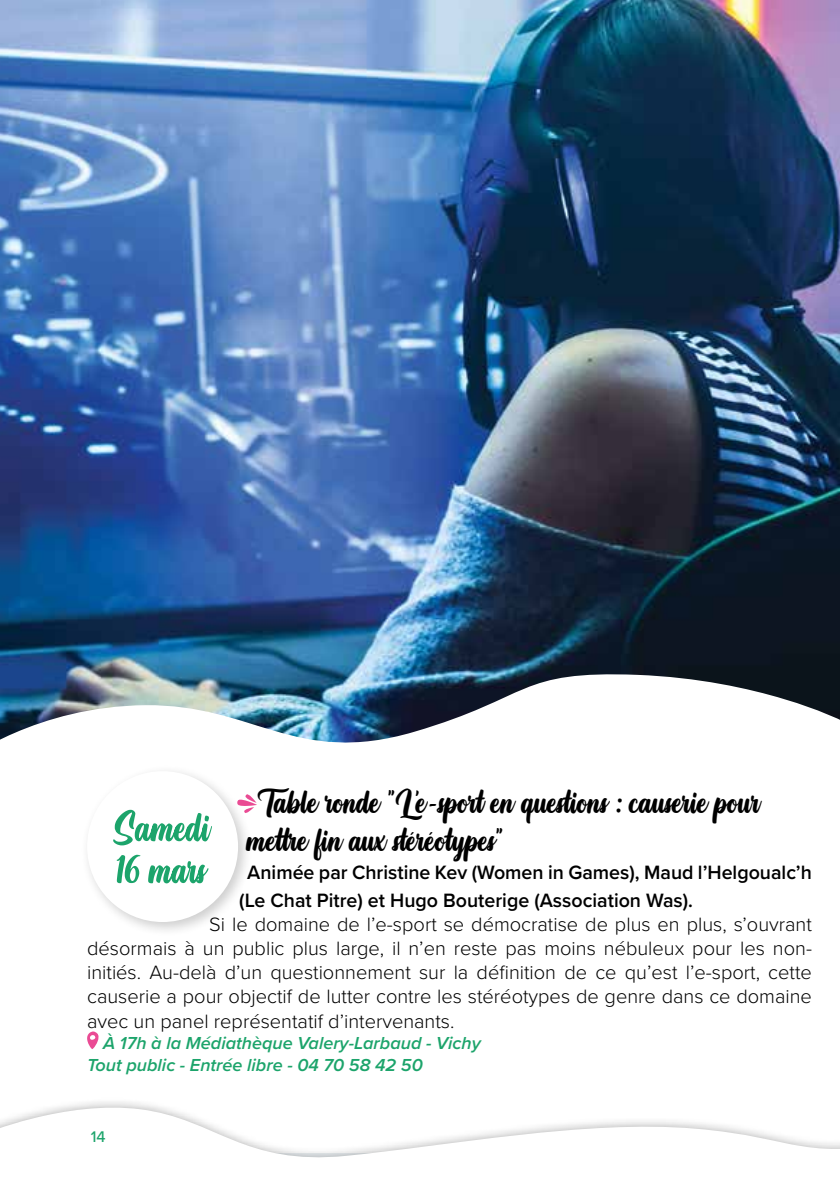
<style>
.page{position:relative;width:840px;height:1191px;background:#fff}
.page>*{position:absolute;margin:0;border:0;box-sizing:border-box;transform-origin:0 0}
.t1{font:32px/38.4px "Athletic Outfit";color:#000}
.t2{font:300 20px/24px "Proxima Nova";color:#000;text-align:justify}
.t3{font:600 20px/28px "Proxima Nova";color:#000}
.t4{font:italic 600 18px/21.6px "Proxima Nova";color:#1ca46b}
.t5{font:500 16px "Proxima Nova";color:#1ca46b}
</style>
<div class="page">
<img style="left:0;top:0;width:839px;height:670px">
<img style="left:0;top:670px;width:839px;height:73px">
<div style="left:80px;top:764px;width:173px;height:173px;background:#000;opacity:.2"></div>
<div style="left:87px;top:771px;width:151px;height:151px;background:#fff;border-radius:50%"></div>
<svg style="left:237px;top:794px;width:20px;height:19px"></svg>
<svg style="left:87px;top:1031px;width:12px;height:18px"></svg>
<svg style="left:117px;top:854px;width:91px;height:29px"></svg>
<svg style="left:113px;top:809px;width:99px;height:36px"></svg>
<svg style="left:0;top:1102px;width:839px;height:56px"></svg>
<h1 class="t1" style="left:247px;top:784px;width:514px;text-indent:10px">Table ronde "L’e-sport en questions : causerie pour mettre fin aux stéréotypes"</h1>
<p class="t3" style="left:239px;top:858px;width:573px;text-indent:8px">Animée par Christine Kev (Women in Games), Maud l’Helgoualc’h (Le Chat Pitre) et Hugo Bouterige (Association Was).</p>
<p class="t2" style="left:87px;top:911px;width:726px;text-indent:122px">Si le domaine de l’e-sport se démocratise de plus en plus, s’ouvrant désormais à un public plus large, il n’en reste pas moins nébuleux pour les non&shy;initiés. Au-delà d’un questionnement sur la définition de ce qu’est l’e-sport, cette causerie a pour objectif de lutter contre les stéréotypes de genre dans ce domaine avec un panel représentatif d’intervenants.</p>
<p class="t4" style="left:87px;top:1031px;width:395px;text-indent:16px">À 17h à la Médiathèque Valery-Larbaud - Vichy<br>Tout public - Entrée libre - 04 70 58 42 50</p>
<p class="t5" style="left:91px;top:1124px;width:16px">14</p>
</div>
